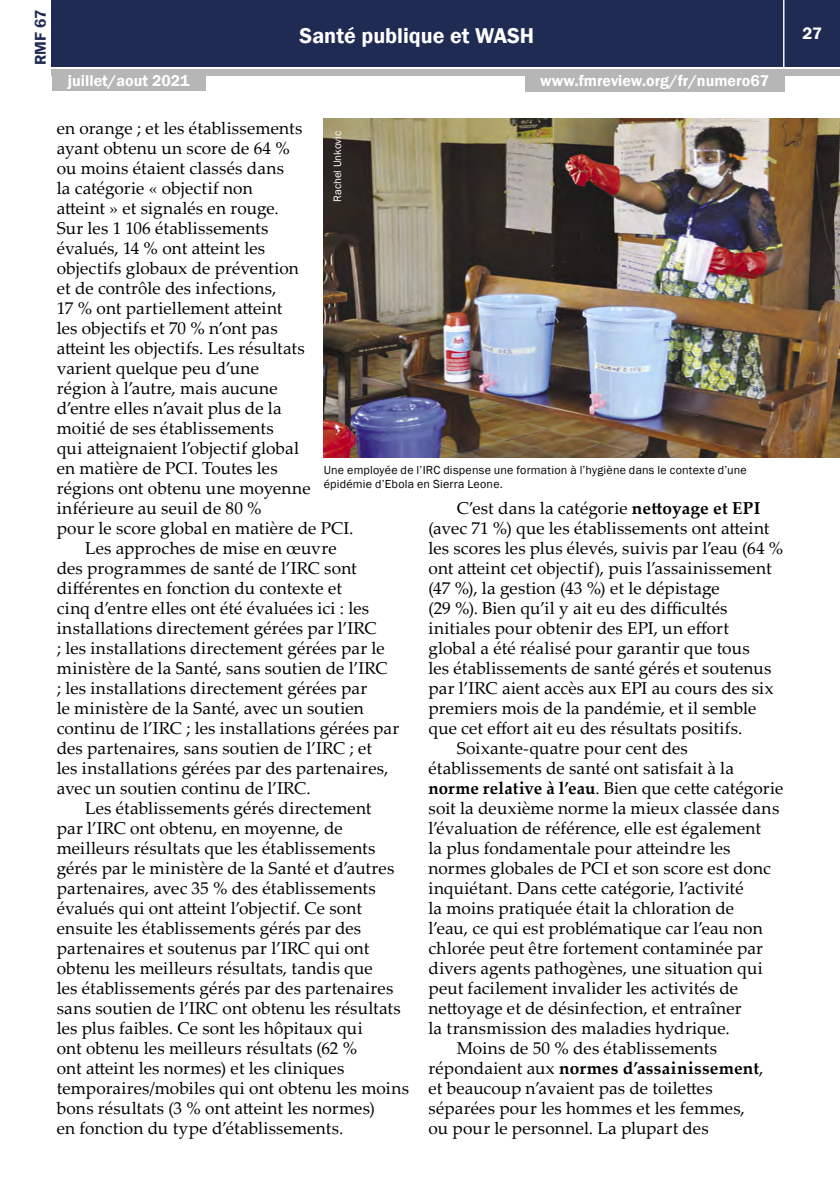
<style>
.page{position:relative;width:840px;height:1191px;background:#fff}
.page>*{position:absolute;margin:0;border:0;box-sizing:border-box;transform-origin:0 0}
.t1{font:600 22px "Franklin Gothic";color:#fff}
.t2{font:17.2px "Palatino Linotype";letter-spacing:.01em;color:#000}
.t3{font:700 17.2px "Palatino Linotype";letter-spacing:.015em;color:#000}
.t4{font:600 17px "Franklin Gothic";color:#fff}
.t5{font:600 16px "Franklin Gothic";color:#fff}
.t6{font:600 16px "Franklin Gothic";color:#202b53}
.t7{font:12px/14px "Franklin Gothic";letter-spacing:.015em;color:#000}
.t8{font:11px "Franklin Gothic";color:#fff}
.s1{font-weight:700}
.s2{font-weight:400}
</style>
<div class="page">
<div style="left:52px;top:0;width:787px;height:66px;background:#202b53"></div>
<div style="left:52px;top:69px;width:787px;height:6px;background:#b6b6b6"></div>
<hr style="left:782px;top:0;width:2px;height:68px;background:#fff">
<div style="left:52px;top:73px;width:153px;height:18px;background:#b6b6b6"></div>
<div style="left:524px;top:74px;width:260px;height:18px;background:#b6b6b6"></div>
<img style="left:323px;top:119px;width:516px;height:339px">
<p class="t6" style="left:31px;top:65px;width:57px;rotate:-90deg">RMF 67</p>
<p class="t1" style="left:299px;top:22px;width:236px">Santé publique et WASH</p>
<p class="t4" style="left:802px;top:23px;width:21px">27</p>
<p class="t5" style="left:68px;top:71px;width:123px">juillet/aout 2021</p>
<p class="t5" style="left:540px;top:71px;width:230px">www.fmreview.org/fr/numero67</p>
<p class="t2" style="left:57px;top:116px;width:247px">en orange ; et les établissements</p>
<p class="t2" style="left:57px;top:136px;width:234px">ayant obtenu un score de 64 %</p>
<p class="t2" style="left:57px;top:156px;width:229px">ou moins étaient classés dans</p>
<p class="t2" style="left:57px;top:176px;width:197px">la catégorie « objectif non</p>
<p class="t2" style="left:57px;top:196px;width:223px">atteint » et signalés en rouge.</p>
<p class="t2" style="left:57px;top:216px;width:213px">Sur les 1 106 établissements</p>
<p class="t2" style="left:57px;top:236px;width:210px">évalués, 14 % ont atteint les</p>
<p class="t2" style="left:57px;top:256px;width:243px">objectifs globaux de prévention</p>
<p class="t2" style="left:57px;top:276px;width:221px">et de contrôle des infections,</p>
<p class="t2" style="left:57px;top:296px;width:227px">17 % ont partiellement atteint</p>
<p class="t2" style="left:57px;top:316px;width:222px">les objectifs et 70 % n’ont pas</p>
<p class="t2" style="left:57px;top:336px;width:249px">atteint les objectifs. Les résultats</p>
<p class="t2" style="left:57px;top:356px;width:204px">varient quelque peu d’une</p>
<p class="t2" style="left:57px;top:376px;width:222px">région à l’autre, mais aucune</p>
<p class="t2" style="left:57px;top:396px;width:226px">d’entre elles n’avait plus de la</p>
<p class="t2" style="left:57px;top:416px;width:218px">moitié de ses établissements</p>
<p class="t2" style="left:57px;top:436px;width:244px">qui atteignaient l’objectif global</p>
<p class="t2" style="left:57px;top:456px;width:222px">en matière de PCI. Toutes les</p>
<p class="t2" style="left:57px;top:476px;width:255px">régions ont obtenu une moyenne</p>
<p class="t2" style="left:57px;top:496px;width:206px">inférieure au seuil de 80 %</p>
<p class="t2" style="left:57px;top:516px;width:298px">pour le score global en matière de PCI.</p>
<p class="t2" style="left:85px;top:536px;width:253px">Les approches de mise en œuvre</p>
<p class="t2" style="left:57px;top:556px;width:301px">des programmes de santé de l’IRC sont</p>
<p class="t2" style="left:57px;top:576px;width:287px">différentes en fonction du contexte et</p>
<p class="t2" style="left:57px;top:596px;width:314px">cinq d’entre elles ont été évaluées ici : les</p>
<p class="t2" style="left:57px;top:616px;width:321px">installations directement gérées par l’IRC</p>
<p class="t2" style="left:57px;top:636px;width:329px">; les installations directement gérées par le</p>
<p class="t2" style="left:57px;top:656px;width:332px">ministère de la Santé, sans soutien de l’IRC</p>
<p class="t2" style="left:57px;top:676px;width:312px">; les installations directement gérées par</p>
<p class="t2" style="left:57px;top:696px;width:308px">le ministère de la Santé, avec un soutien</p>
<p class="t2" style="left:57px;top:716px;width:344px">continu de l’IRC ; les installations gérées par</p>
<p class="t2" style="left:57px;top:736px;width:317px">des partenaires, sans soutien de l’IRC ; et</p>
<p class="t2" style="left:57px;top:756px;width:333px">les installations gérées par des partenaires,</p>
<p class="t2" style="left:57px;top:776px;width:255px">avec un soutien continu de l’IRC.</p>
<p class="t2" style="left:85px;top:796px;width:288px">Les établissements gérés directement</p>
<p class="t2" style="left:57px;top:816px;width:287px">par l’IRC ont obtenu, en moyenne, de</p>
<p class="t2" style="left:57px;top:836px;width:320px">meilleurs résultats que les établissements</p>
<p class="t2" style="left:57px;top:856px;width:339px">gérés par le ministère de la Santé et d’autres</p>
<p class="t2" style="left:57px;top:876px;width:320px">partenaires, avec 35 % des établissements</p>
<p class="t2" style="left:57px;top:896px;width:306px">évalués qui ont atteint l’objectif. Ce sont</p>
<p class="t2" style="left:57px;top:916px;width:306px">ensuite les établissements gérés par des</p>
<p class="t2" style="left:57px;top:936px;width:314px">partenaires et soutenus par l’IRC qui ont</p>
<p class="t2" style="left:57px;top:956px;width:317px">obtenu les meilleurs résultats, tandis que</p>
<p class="t2" style="left:57px;top:976px;width:338px">les établissements gérés par des partenaires</p>
<p class="t2" style="left:57px;top:996px;width:345px">sans soutien de l’IRC ont obtenu les résultats</p>
<p class="t2" style="left:57px;top:1016px;width:307px">les plus faibles. Ce sont les hôpitaux qui</p>
<p class="t2" style="left:57px;top:1036px;width:302px">ont obtenu les meilleurs résultats (62 %</p>
<p class="t2" style="left:57px;top:1056px;width:289px">ont atteint les normes) et les cliniques</p>
<p class="t2" style="left:57px;top:1076px;width:354px">temporaires/mobiles qui ont obtenu les moins</p>
<p class="t2" style="left:57px;top:1096px;width:319px">bons résultats (3 % ont atteint les normes)</p>
<p class="t2" style="left:57px;top:1116px;width:288px">en fonction du type d’établissements.</p>
<p class="t8" style="left:330px;top:202px;width:72px;rotate:-90deg">Rachel Unkovic</p>
<p class="t7" style="left:323px;top:463px;width:424px">Une employée de l’IRC dispense une formation à l’hygiène dans le contexte d’une épidémie d’Ebola en Sierra Leone.</p>
<p class="t2" style="left:456px;top:496px;width:305px">C’est dans la catégorie <span class="s1">nettoyage et EPI</span></p>
<p class="t2" style="left:428px;top:516px;width:342px">(avec 71 %) que les établissements ont atteint</p>
<p class="t2" style="left:428px;top:536px;width:356px">les scores les plus élevés, suivis par l’eau (64 %</p>
<p class="t2" style="left:428px;top:556px;width:344px">ont atteint cet objectif), puis l’assainissement</p>
<p class="t2" style="left:428px;top:576px;width:293px">(47 %), la gestion (43 %) et le dépistage</p>
<p class="t2" style="left:428px;top:596px;width:300px">(29 %). Bien qu’il y ait eu des difficultés</p>
<p class="t2" style="left:428px;top:616px;width:302px">initiales pour obtenir des EPI, un effort</p>
<p class="t2" style="left:428px;top:636px;width:322px">global a été réalisé pour garantir que tous</p>
<p class="t2" style="left:428px;top:656px;width:344px">les établissements de santé gérés et soutenus</p>
<p class="t2" style="left:428px;top:676px;width:346px">par l’IRC aient accès aux EPI au cours des six</p>
<p class="t2" style="left:428px;top:696px;width:329px">premiers mois de la pandémie, et il semble</p>
<p class="t2" style="left:428px;top:716px;width:315px">que cet effort ait eu des résultats positifs.</p>
<p class="t2" style="left:456px;top:736px;width:232px">Soixante-quatre pour cent des</p>
<p class="t2" style="left:428px;top:756px;width:307px">établissements de santé ont satisfait à la</p>
<p class="t2" style="left:428px;top:776px;width:356px"><span class="s1">norme relative à l’eau</span>. Bien que cette catégorie</p>
<p class="t2" style="left:428px;top:796px;width:352px">soit la deuxième norme la mieux classée dans</p>
<p class="t2" style="left:428px;top:816px;width:334px">l’évaluation de référence, elle est également</p>
<p class="t2" style="left:428px;top:836px;width:303px">la plus fondamentale pour atteindre les</p>
<p class="t2" style="left:428px;top:856px;width:343px">normes globales de PCI et son score est donc</p>
<p class="t2" style="left:428px;top:876px;width:316px">inquiétant. Dans cette catégorie, l’activité</p>
<p class="t2" style="left:428px;top:896px;width:307px">la moins pratiquée était la chloration de</p>
<p class="t2" style="left:428px;top:916px;width:335px">l’eau, ce qui est problématique car l’eau non</p>
<p class="t2" style="left:428px;top:936px;width:336px">chlorée peut être fortement contaminée par</p>
<p class="t2" style="left:428px;top:956px;width:335px">divers agents pathogènes, une situation qui</p>
<p class="t2" style="left:428px;top:976px;width:311px">peut facilement invalider les activités de</p>
<p class="t2" style="left:428px;top:996px;width:314px">nettoyage et de désinfection, et entraîner</p>
<p class="t2" style="left:428px;top:1016px;width:302px">la transmission des maladies hydrique.</p>
<p class="t2" style="left:456px;top:1036px;width:261px">Moins de 50 % des établissements</p>
<p class="t3" style="left:428px;top:1056px;width:336px"><span class="s2">répondaient aux</span> normes d’assainissement<span class="s2">,</span></p>
<p class="t2" style="left:428px;top:1076px;width:285px">et beaucoup n’avaient pas de toilettes</p>
<p class="t2" style="left:428px;top:1096px;width:318px">séparées pour les hommes et les femmes,</p>
<p class="t2" style="left:428px;top:1116px;width:281px">ou pour le personnel. La plupart des</p>
</div>
